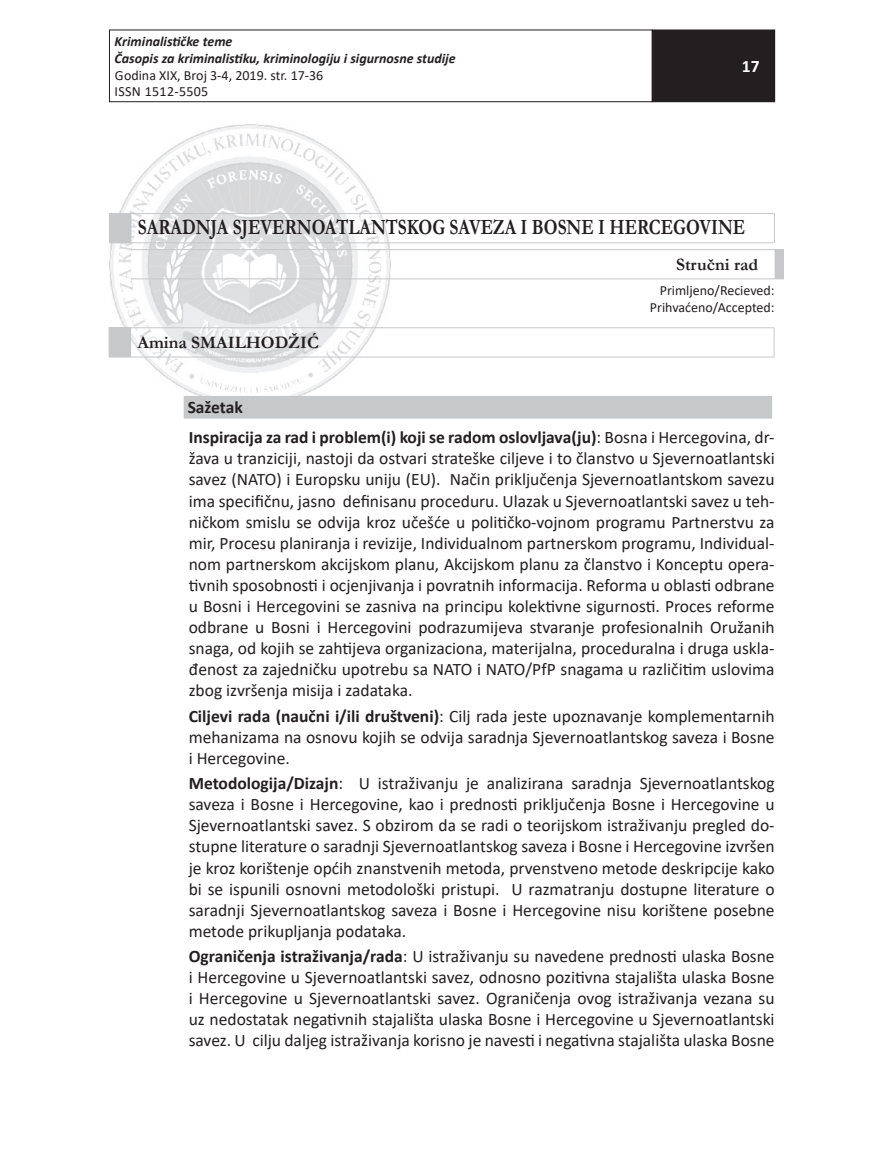
<style>
.page{position:relative;width:874px;height:1166px;background:#fff}
.page>*{position:absolute;margin:0;border:0;box-sizing:border-box;transform-origin:0 0}
.t1{font:700 21.88px "Garamond";color:#231f20;scale:.8 1}
.t2{font:17.5px/21px "Calibri";color:#231f20;text-align:justify}
.t3{font:700 17.5px "Garamond";color:#231f20}
.t4{font:700 17.5px "Calibri";letter-spacing:-.005em;color:#231f20}
.t5{font:700 17.5px "Calibri";color:#fff}
.t6{font:italic 700 14px "Calibri";color:#231f20}
.t7{font:14px "Calibri";color:#231f20}
.t8{font:14px "Calibri";letter-spacing:.02em;color:#231f20}
.s1{font-weight:700}
</style>
<div class="page">
<div style="left:109px;top:30px;width:543px;height:72px;border:1px solid #231f20"></div>
<div style="left:651px;top:30px;width:123px;height:72px;background:#231f20"></div>
<img style="left:109px;top:124px;width:282px;height:283px">
<div style="left:184px;top:396px;width:587px;height:23px;background:#c7c8ca"></div>
<hr style="left:131px;top:249px;width:643px;height:1px;background:#c7c8ca">
<hr style="left:131px;top:279px;width:643px;height:1px;background:#c7c8ca">
<svg style="left:774px;top:249px;width:9px;height:31px"></svg>
<hr style="left:131px;top:213px;width:643px;height:1px;background:#c7c8ca">
<svg style="left:109px;top:213px;width:23px;height:30px"></svg>
<hr style="left:131px;top:242px;width:643px;height:1px;background:#c7c8ca">
<hr style="left:130px;top:327px;width:644px;height:1px;background:#c7c8ca">
<svg style="left:773px;top:328px;width:1px;height:29px"></svg>
<svg style="left:109px;top:327px;width:22px;height:31px"></svg>
<hr style="left:130px;top:357px;width:644px;height:1px;background:#c7c8ca">
<p class="t6" style="left:115px;top:31px;width:119px">Kriminalističke teme</p>
<p class="t6" style="left:115px;top:48px;width:342px">Časopis za kriminalistiku, kriminologiju i sigurnosne studije</p>
<p class="t7" style="left:115px;top:65px;width:210px">Godina XIX, Broj 3-4, 2019. str. 17-36</p>
<p class="t8" style="left:115px;top:82px;width:95px">ISSN 1512-5505</p>
<p class="t5" style="left:741px;top:54px;width:19px">17</p>
<p class="t1" style="left:138px;top:212px;width:760px">SARADNJA SJEVERNOATLANTSKOG SAVEZA I BOSNE I HERCEGOVINE</p>
<p class="t3" style="left:675px;top:252px;width:83px">Stručni rad</p>
<p class="t3" style="left:137px;top:331px;width:183px">Amina SMAILHODŽIĆ</p>
<p class="t7" style="left:659px;top:281px;width:116px">Primljeno/Recieved:</p>
<p class="t7" style="left:649px;top:298px;width:126px">Prihvaćeno/Accepted:</p>
<p class="t4" style="left:187px;top:394px;width:57px">Sažetak</p>
<p class="t2" style="left:189px;top:427px;width:587px"><span class="s1">Inspiracija za rad i problem(i) koji se radom oslovljava(ju)</span>: Bosna i Hercegovina, dr&shy;žava u tranziciji, nastoji da ostvari strateške ciljeve i to članstvo u Sjevernoatlantski savez (NATO) i Europsku uniju (EU). Način priključenja Sjevernoatlantskom savezu ima specifičnu, jasno definisanu proceduru. Ulazak u Sjevernoatlantski savez u teh&shy;ničkom smislu se odvija kroz učešće u političko-vojnom programu Partnerstvu za mir, Procesu planiranja i revizije, Individualnom partnerskom programu, Individual&shy;nom partnerskom akcijskom planu, Akcijskom planu za članstvo i Konceptu opera&shy;tivnih sposobnosti i ocjenjivanja i povratnih informacija. Reforma u oblasti odbrane u Bosni i Hercegovini se zasniva na principu kolektivne sigurnosti. Proces reforme odbrane u Bosni i Hercegovini podrazumijeva stvaranje profesionalnih Oružanih snaga, od kojih se zahtijeva organizaciona, materijalna, proceduralna i druga uskla&shy;đenost za zajedničku upotrebu sa NATO i NATO/PfP snagama u različitim uslovima zbog izvršenja misija i zadataka.</p>
<p class="t2" style="left:189px;top:705px;width:587px"><span class="s1">Ciljevi rada (naučni i/ili društveni)</span>: Cilj rada jeste upoznavanje komplementarnih mehanizama na osnovu kojih se odvija saradnja Sjevernoatlantskog saveza i Bosne i Hercegovine.</p>
<p class="t2" style="left:189px;top:773px;width:587px"><span class="s1">Metodologija/Dizajn</span>: U istraživanju je analizirana saradnja Sjevernoatlantskog saveza i Bosne i Hercegovine, kao i prednosti priključenja Bosne i Hercegovine u Sjevernoatlantski savez. S obzirom da se radi o teorijskom istraživanju pregled do&shy;stupne literature o saradnji Sjevernoatlantskog saveza i Bosne i Hercegovine izvršen je kroz korištenje općih znanstvenih metoda, prvenstveno metode deskripcije kako bi se ispunili osnovni metodološki pristupi. U razmatranju dostupne literature o saradnji Sjevernoatlantskog saveza i Bosne i Hercegovine nisu korištene posebne metode prikupljanja podataka.</p>
<p class="t2" style="left:189px;top:946px;width:587px"><span class="s1">Ograničenja istraživanja/rada</span>: U istraživanju su navedene prednosti ulaska Bosne i Hercegovine u Sjevernoatlantski savez, odnosno pozitivna stajališta ulaska Bosne i Hercegovine u Sjevernoatlantski savez. Ograničenja ovog istraživanja vezana su uz nedostatak negativnih stajališta ulaska Bosne i Hercegovine u Sjevernoatlantski savez. U cilju daljeg istraživanja korisno je navesti i negativna stajališta ulaska Bosne</p>
</div>
